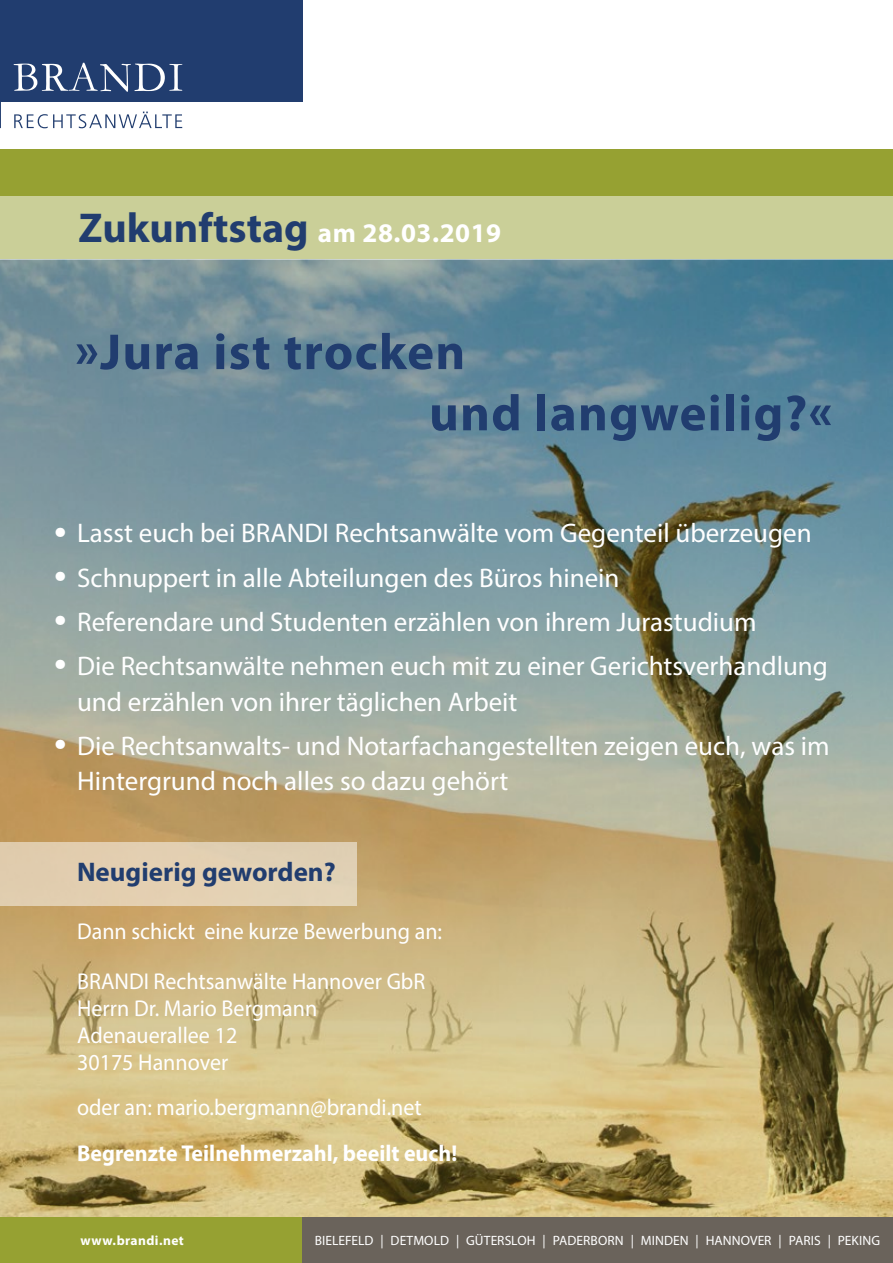
<style>
.page{position:relative;width:893px;height:1263px;background:#fff}
.page>*{position:absolute;margin:0;border:0;box-sizing:border-box;transform-origin:0 0}
.t1{font:700 51px/61.2px "Myriad Pro";letter-spacing:.025em;color:#213d6f}
.t2{font:27px/35.8px "Myriad Pro";color:#fff}
.t3{font:700 27px "Myriad Pro";letter-spacing:.02em;color:#fff}
.t4{font:700 27px "Myriad Pro";color:#213d6f}
.t5{font:22.95px/27.2px "Myriad Pro";color:#fff;scale:.96 1}
.t6{font:700 22.95px "Myriad Pro";color:#fff;scale:.96 1}
.t7{font:13.5px "Myriad Pro";letter-spacing:.005em;color:#fff}
.t8{font:700 13.5px "Myriad Pro";letter-spacing:.03em;color:#fff}
.s1{font-size:41.85px;color:#213d6f}
.s2{font-size:44.55px}
</style>
<div class="page">
<div style="left:302px;top:1216px;width:591px;height:47px;background:#6a635b"></div>
<div style="left:0;top:1216px;width:302px;height:47px;background:#96a132"></div>
<div style="left:0;top:0;width:302px;height:101px;background:#213d6f"></div>
<svg style="left:14px;top:63px;width:168px;height:29px"></svg>
<svg style="left:0;top:101px;width:1px;height:27px"></svg>
<svg style="left:14px;top:112px;width:168px;height:16px"></svg>
<div style="left:0;top:149px;width:893px;height:1067px;background:#96a132"></div>
<img style="left:0;top:259px;width:893px;height:957px">
<div style="left:0;top:196px;width:893px;height:63px;background:#cacf98"></div>
<div style="left:0;top:842px;width:357px;height:64px;background:#e2cfb2"></div>
<p class="t3" style="left:79px;top:216px;width:424px"><span class="s1">Zukunftstag</span> am 28.03.2019</p>
<h1 class="t1" style="left:429px;top:320px;width:405px;text-indent:-354px">»Jura ist trocken<br>und langweilig?«</h1>
<p class="t2" style="left:54px;top:515px;width:759px"><span class="s2">•</span> Lasst euch bei BRANDI Rechtsanwälte vom Gegenteil überzeugen</p>
<p class="t2" style="left:54px;top:559px;width:567px"><span class="s2">•</span> Schnuppert in alle Abteilungen des Büros hinein</p>
<p class="t2" style="left:54px;top:603px;width:704px"><span class="s2">•</span> Referendare und Studenten erzählen von ihrem Jurastudium</p>
<p class="t2" style="left:77px;top:647px;width:752px;text-indent:-23px"><span class="s2">•</span> Die Rechtsanwälte nehmen euch mit zu einer Gerichtsverhandlung und erzählen von ihrer täglichen Arbeit</p>
<p class="t2" style="left:77px;top:727px;width:754px;text-indent:-23px"><span class="s2">•</span> Die Rechtsanwalts- und Notarfachangestellten zeigen euch, was im<br>Hintergrund noch alles so dazu gehört</p>
<p class="t4" style="left:77px;top:855px;width:260px">Neugierig geworden?</p>
<p class="t5" style="left:77px;top:906px;width:382px;line-height:49.3px">Dann schickt eine kurze Bewerbung an:<br>BRANDI Rechtsanwälte Hannover GbR</p>
<p class="t5" style="left:77px;top:994px;width:252px">Herrn Dr. Mario Bergmann<br>Adenauerallee 12<br>30175 Hannover</p>
<p class="t5" style="left:77px;top:1094px;width:361px">oder an: mario.bergmann@brandi.net</p>
<p class="t6" style="left:77px;top:1138px;width:397px">Begrenzte Teilnehmerzahl, beeilt euch!</p>
<p class="t8" style="left:81px;top:1231px;width:105px">www.brandi.net</p>
<p class="t7" style="left:315px;top:1232px;width:567px">BIELEFELD | DETMOLD | GÜTERSLOH | PADERBORN | MINDEN | HANNOVER | PARIS | PEKING</p>
</div>
